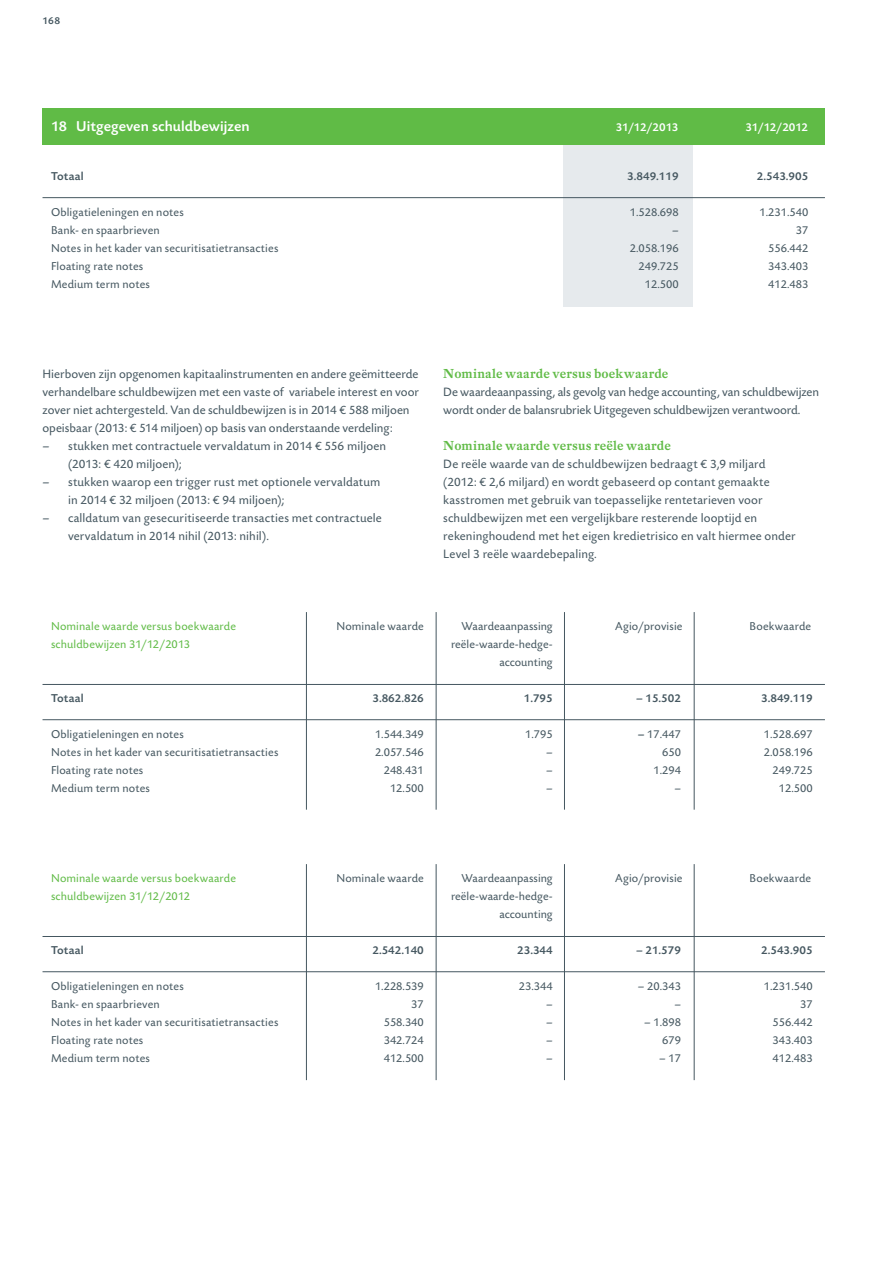
<style>
.page{position:relative;width:893px;height:1263px;background:#fff}
.page>*{position:absolute;margin:0;border:0;box-sizing:border-box;transform-origin:0 0}
.t1{font:500 15px "Today Sans BEFOP";letter-spacing:.005em;color:#fff}
.t2{font:12.75px/18px "Today Sans BEFOP";letter-spacing:.005em;color:#455760}
.t3{font:12.75px "FVL Fleischmann ST Medium";letter-spacing:.015em;color:#60bb46}
.t4{font:12px/18px "Today Sans BEFOP";letter-spacing:.01em;color:#455760;text-align:right}
.t5{font:12px/18px "Today Sans BEFOP";letter-spacing:.015em;color:#60bb46}
.t6{font:500 12px "Today Sans BEFOP";color:#455760}
.t7{font:500 12px "Today Sans BEFOP";letter-spacing:-.02em;color:#fff}
.t8{font:500 10.5px "Today Sans BEFOP";color:#455760}
.s1{font-weight:500}
</style>
<div class="page">
<hr style="left:694px;top:612px;width:1px;height:198px;background:#455760">
<hr style="left:564px;top:612px;width:1px;height:198px;background:#455760">
<hr style="left:436px;top:612px;width:1px;height:198px;background:#455760">
<hr style="left:306px;top:612px;width:1px;height:198px;background:#455760">
<hr style="left:43px;top:719px;width:782px;height:1px;background:#455760">
<hr style="left:43px;top:684px;width:782px;height:1px;background:#455760">
<div style="left:563px;top:108px;width:130px;height:198px;background:#e6eaed"></div>
<div style="left:43px;top:108px;width:782px;height:36px;background:#60bb46"></div>
<hr style="left:43px;top:197px;width:782px;height:1px;background:#455760">
<hr style="left:694px;top:864px;width:1px;height:216px;background:#455760">
<hr style="left:564px;top:864px;width:1px;height:216px;background:#455760">
<hr style="left:436px;top:864px;width:1px;height:216px;background:#455760">
<hr style="left:306px;top:864px;width:1px;height:216px;background:#455760">
<hr style="left:43px;top:971px;width:782px;height:1px;background:#455760">
<hr style="left:43px;top:936px;width:782px;height:1px;background:#455760">
<p class="t8" style="left:43px;top:15px;width:19px">168</p>
<p class="t1" style="left:51px;top:118px;width:200px">18 Uitgegeven schuldbewijzen</p>
<p class="t7" style="left:616px;top:120px;width:64px">31/12/2013</p>
<p class="t6" style="left:627px;top:170px;width:53px">3.849.119</p>
<p class="t4" style="left:630px;top:204px;width:50px">1.528.698 –<br>2.058.196<br>249.725<br>12.500</p>
<p class="t6" style="left:51px;top:170px;width:34px">Totaal</p>
<p class="t4" style="left:51px;top:204px;width:229px;text-align:left">Obligatieleningen en notes<br>Bank- en spaarbrieven<br>Notes in het kader van securitisatietransacties<br>Floating rate notes<br>Medium term notes</p>
<p class="t7" style="left:745px;top:120px;width:64px">31/12/2012</p>
<p class="t6" style="left:757px;top:170px;width:53px">2.543.905</p>
<p class="t4" style="left:759px;top:204px;width:50px">1.231.540<br>37<br>556.442<br>343.403<br>412.483</p>
<p class="t2" style="left:43px;top:365px;width:378px">Hierboven zijn opgenomen kapitaalinstrumenten en andere geëmitteerde verhandelbare schuldbewijzen met een vaste of variabele interest en voor zover niet achtergesteld. Van de schuldbewijzen is in 2014 € 588 miljoen opeisbaar (2013: € 514 miljoen) op basis van onderstaande verdeling:</p>
<p class="t2" style="left:68px;top:437px;width:320px;text-indent:-26px">– stukken met contractuele vervaldatum in 2014 € 556 miljoen (2013: € 420 miljoen);</p>
<p class="t2" style="left:68px;top:473px;width:314px;text-indent:-26px">– stukken waarop een trigger rust met optionele vervaldatum in 2014 € 32 miljoen (2013: € 94 miljoen);</p>
<p class="t2" style="left:68px;top:509px;width:315px;text-indent:-26px">– calldatum van gesecuritiseerde transacties met contractuele vervaldatum in 2014 nihil (2013: nihil).</p>
<p class="t3" style="left:443px;top:366px;width:227px">Nominale waarde versus boekwaarde</p>
<p class="t2" style="left:443px;top:383px;width:377px">De waardeaanpassing, als gevolg van hedge accounting, van schuldbewijzen wordt onder de balansrubriek Uitgegeven schuldbewijzen verantwoord.</p>
<p class="t3" style="left:443px;top:438px;width:229px">Nominale waarde versus reële waarde</p>
<p class="t2" style="left:443px;top:455px;width:354px">De reële waarde van de schuldbewijzen bedraagt € 3,9 miljard (2012: € 2,6 miljard) en wordt gebaseerd op contant gemaakte kasstromen met gebruik van toepasselijke rentetarieven voor schuldbewijzen met een vergelijkbare resterende looptijd en rekeninghoudend met het eigen kredietrisico en valt hiermee onder Level 3 reële waardebepaling.</p>
<p class="t5" style="left:51px;top:618px;width:186px">Nominale waarde versus boekwaarde schuldbewijzen 31/12/2013</p>
<p class="t6" style="left:51px;top:692px;width:34px">Totaal</p>
<p class="t4" style="left:51px;top:726px;width:229px;text-align:left">Obligatieleningen en notes<br>Notes in het kader van securitisatietransacties<br>Floating rate notes<br>Medium term notes</p>
<p class="t4" style="left:336px;top:618px;width:89px">Nominale waarde</p>
<p class="t6" style="left:372px;top:692px;width:53px">3.862.826</p>
<p class="t4" style="left:375px;top:726px;width:50px">1.544.349<br>2.057.546<br>248.431<br>12.500</p>
<p class="t4" style="left:451px;top:618px;width:103px">Waardeaanpassing reële-waarde-hedge&shy;accounting</p>
<p class="t6" style="left:524px;top:692px;width:31px">1.795</p>
<p class="t4" style="left:546px;top:726px;width:8px;text-align:justify;text-indent:-21px">1.795 – – –</p>
<p class="t4" style="left:615px;top:618px;width:69px">Agio/provisie</p>
<p class="t6" style="left:636px;top:692px;width:46px">– 15.502</p>
<p class="t4" style="left:638px;top:726px;width:45px"><span class="s1">–</span> 17.447<br>650<br>1.294<br>–</p>
<p class="t4" style="left:750px;top:618px;width:63px">Boekwaarde</p>
<p class="t6" style="left:761px;top:692px;width:53px">3.849.119</p>
<p class="t4" style="left:764px;top:726px;width:50px">1.528.697<br>2.058.196<br>249.725<br>12.500</p>
<p class="t5" style="left:51px;top:870px;width:186px">Nominale waarde versus boekwaarde schuldbewijzen 31/12/2012</p>
<p class="t6" style="left:51px;top:944px;width:34px">Totaal</p>
<p class="t4" style="left:51px;top:978px;width:229px;text-align:left">Obligatieleningen en notes<br>Bank- en spaarbrieven<br>Notes in het kader van securitisatietransacties<br>Floating rate notes<br>Medium term notes</p>
<p class="t4" style="left:336px;top:870px;width:89px">Nominale waarde</p>
<p class="t6" style="left:372px;top:944px;width:53px">2.542.140</p>
<p class="t4" style="left:375px;top:978px;width:50px">1.228.539<br>37<br>558.340<br>342.724<br>412.500</p>
<p class="t4" style="left:451px;top:870px;width:103px">Waardeaanpassing reële-waarde-hedge&shy;accounting</p>
<p class="t6" style="left:517px;top:944px;width:37px">23.344</p>
<p class="t4" style="left:546px;top:978px;width:8px;text-align:justify;text-indent:-27px">23.344 – – – –</p>
<p class="t4" style="left:615px;top:870px;width:69px">Agio/provisie</p>
<p class="t6" style="left:636px;top:944px;width:46px">– 21.579</p>
<p class="t4" style="left:638px;top:978px;width:45px">– 20.343 –</p>
<p class="t4" style="left:644px;top:1014px;width:38px">– 1.898<br>679</p>
<p class="t4" style="left:659px;top:1050px;width:23px">– 17</p>
<p class="t4" style="left:750px;top:870px;width:63px">Boekwaarde</p>
<p class="t6" style="left:761px;top:944px;width:53px">2.543.905</p>
<p class="t4" style="left:764px;top:978px;width:50px">1.231.540<br>37<br>556.442<br>343.403<br>412.483</p>
</div>
